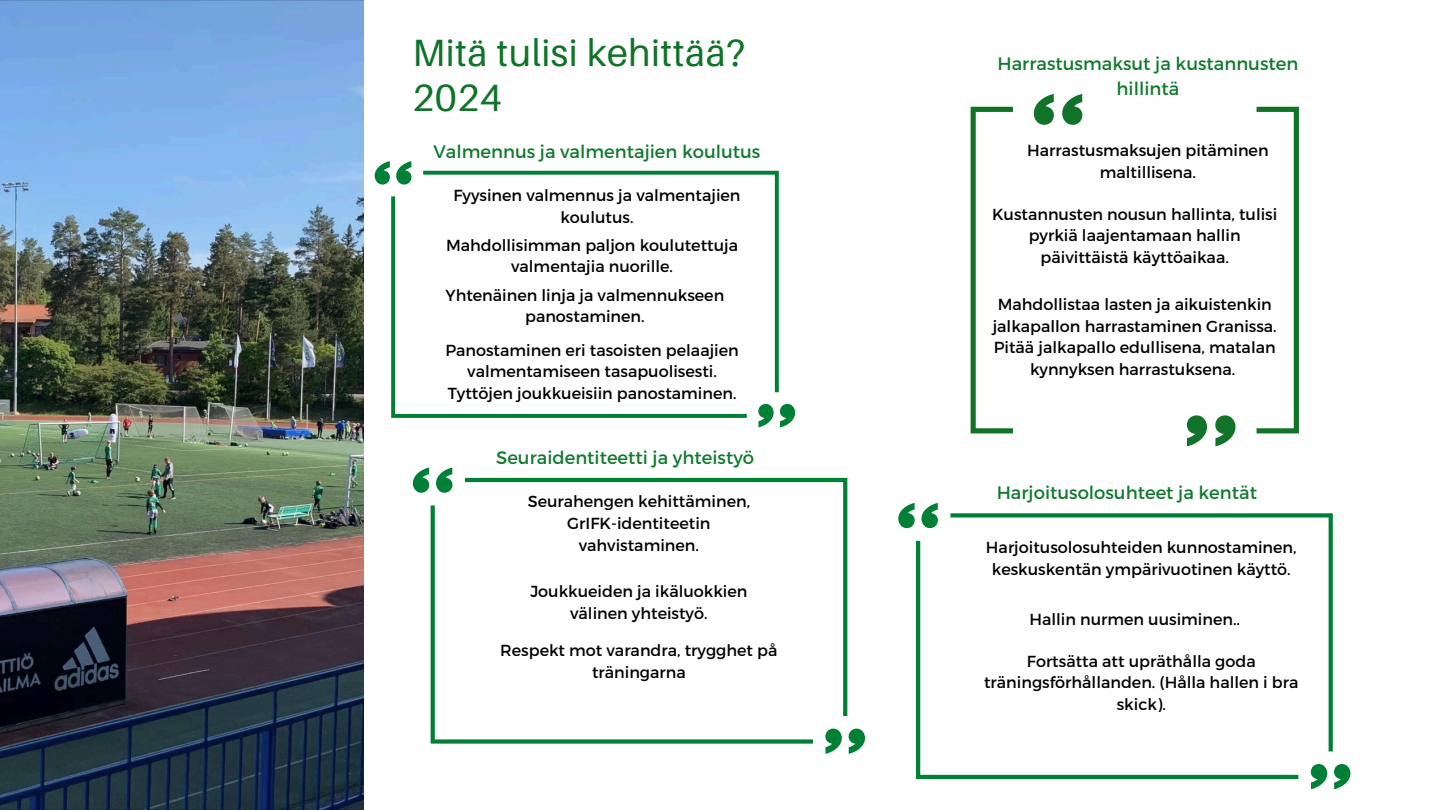
<style>
.page{position:relative;width:1440px;height:810px;background:#fff}
.page>*{position:absolute;margin:0;border:0;box-sizing:border-box;transform-origin:0 0}
.t1{font:38px/45px "Aileron";letter-spacing:.01em;color:#107329}
.t2{font:18px/24.8px "Montserrat";color:#127a2f;text-align:center}
.t3{font:16px/21.8px "Montserrat";color:#000;text-align:center}
</style>
<div class="page">
<img style="left:0;top:0;width:364px;height:810px">
<svg style="left:423px;top:171px;width:356px;height:221px"></svg>
<svg style="left:391px;top:196px;width:356px;height:222px"></svg>
<svg style="left:396px;top:161px;width:16px;height:24px"></svg>
<svg style="left:375px;top:161px;width:15px;height:24px"></svg>
<svg style="left:758px;top:404px;width:16px;height:23px"></svg>
<svg style="left:780px;top:404px;width:15px;height:23px"></svg>
<svg style="left:465px;top:478px;width:382px;height:238px"></svg>
<svg style="left:431px;top:505px;width:382px;height:239px"></svg>
<svg style="left:436px;top:468px;width:16px;height:25px"></svg>
<svg style="left:413px;top:468px;width:16px;height:25px"></svg>
<svg style="left:825px;top:729px;width:17px;height:25px"></svg>
<svg style="left:849px;top:729px;width:16px;height:25px"></svg>
<svg style="left:1062px;top:94px;width:20px;height:31px"></svg>
<svg style="left:1034px;top:94px;width:20px;height:31px"></svg>
<svg style="left:1187px;top:415px;width:20px;height:31px"></svg>
<svg style="left:1215px;top:415px;width:20px;height:31px"></svg>
<svg style="left:971px;top:107px;width:42px;height:326px"></svg>
<svg style="left:1257px;top:107px;width:42px;height:326px"></svg>
<svg style="left:950px;top:513px;width:383px;height:238px"></svg>
<svg style="left:916px;top:541px;width:382px;height:238px"></svg>
<svg style="left:921px;top:503px;width:17px;height:25px"></svg>
<svg style="left:898px;top:503px;width:17px;height:25px"></svg>
<svg style="left:1311px;top:764px;width:16px;height:25px"></svg>
<svg style="left:1334px;top:764px;width:16px;height:25px"></svg>
<h1 class="t1" style="left:413px;top:30px;width:334px">Mitä tulisi kehittää?<br>2024</h1>
<h2 class="t2" style="left:433px;top:138px;width:328px">Valmennus ja valmentajien koulutus</h2>
<p class="t3" style="left:453px;top:183px;width:289px">Fyysinen valmennus ja valmentajien koulutus.</p>
<p class="t3" style="left:446px;top:233px;width:294px">Mahdollisimman paljon koulutettuja valmentajia nuorille.</p>
<p class="t3" style="left:446px;top:283px;width:280px">Yhtenäinen linja ja valmennukseen panostaminen.</p>
<p class="t3" style="left:445px;top:338px;width:295px">Panostaminen eri tasoisten pelaajien valmentamiseen tasapuolisesti.<br>Tyttöjen joukkueisiin panostaminen.</p>
<p class="t2" style="left:496px;top:444px;width:259px">Seuraidentiteetti ja yhteistyö</p>
<p class="t3" style="left:528px;top:490px;width:224px">Seurahengen kehittäminen,<br>GrIFK-identiteetin vahvistaminen.</p>
<h2 class="t3" style="left:530px;top:580px;width:219px">Joukkueiden ja ikäluokkien välinen yhteistyö.</h2>
<p class="t3" style="left:500px;top:639px;width:279px">Respekt mot varandra, trygghet på träningarna</p>
<p class="t2" style="left:998px;top:50px;width:302px">Harrastusmaksut ja kustannusten hillintä</p>
<p class="t3" style="left:1027px;top:138px;width:243px">Harrastusmaksujen pitäminen maltillisena.</p>
<h2 class="t3" style="left:992px;top:202px;width:287px">Kustannusten nousun hallinta, tulisi pyrkiä laajentamaan hallin päivittäistä käyttöaikaa.</h2>
<h2 class="t3" style="left:993px;top:293px;width:286px">Mahdollistaa lasten ja aikuistenkin jalkapallon harrastaminen Granissa.<br>Pitää jalkapallo edullisena, matalan kynnyksen harrastuksena.</h2>
<p class="t2" style="left:997px;top:480px;width:262px">Harjoitusolosuhteet ja kentät</p>
<p class="t3" style="left:986px;top:536px;width:312px">Harjoitusolosuhteiden kunnostaminen, keskuskentän ympärivuotinen käyttö.</p>
<p class="t3" style="left:1029px;top:607px;width:212px">Hallin nurmen uusiminen..</p>
<p class="t3" style="left:984px;top:649px;width:316px">Fortsätta att upräthålla goda träningsförhållanden. (Hålla hallen i bra skick).</p>
</div>
